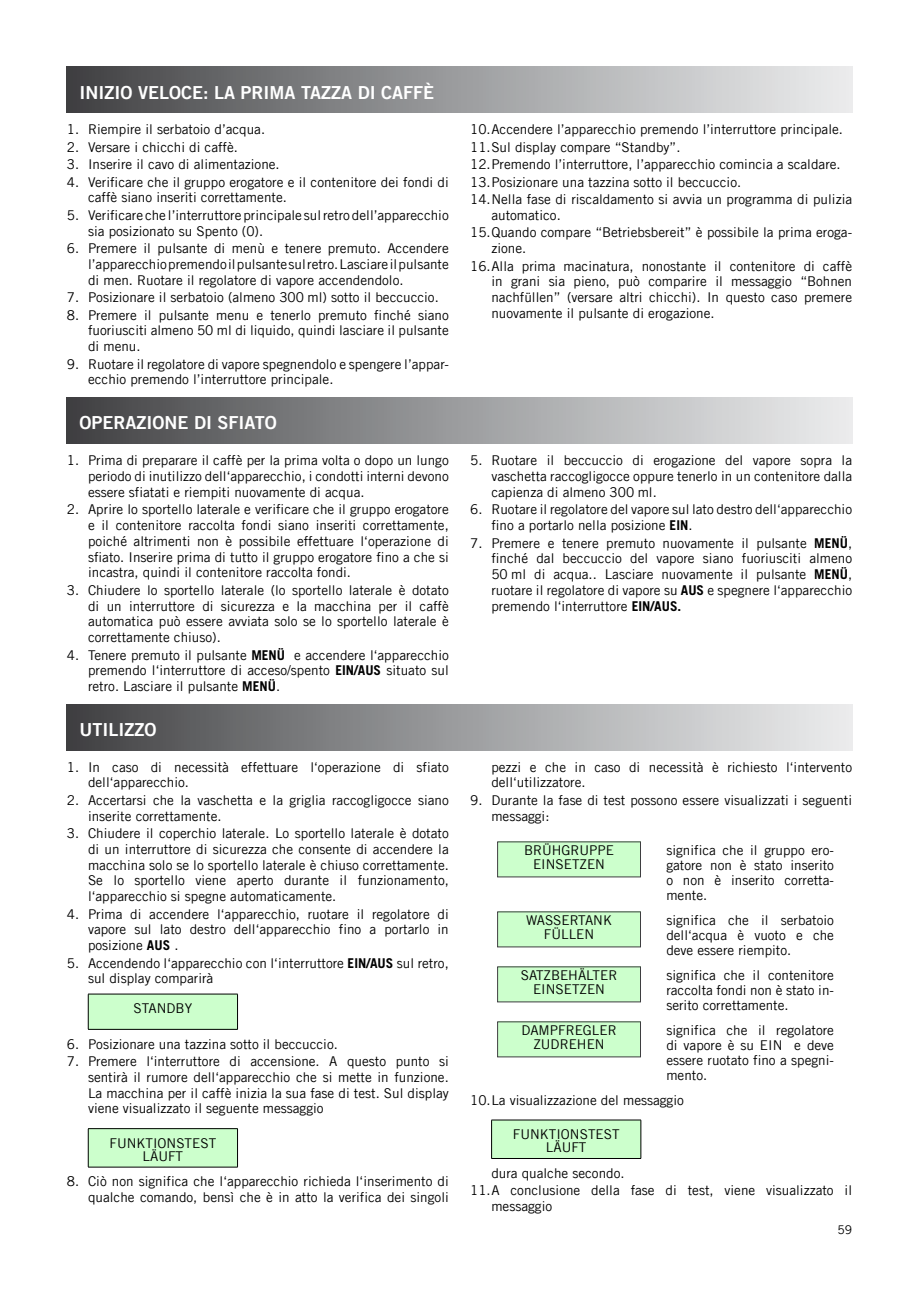
<style>
.page{position:relative;width:919px;height:1289px;background:#fff}
.page>*{position:absolute;margin:0;border:0;box-sizing:border-box;transform-origin:0 0}
.t1{font:18px "Trade Gothic LT Com Bd 2";color:#fff}
.t2{font:13.5px/15.8px "Trade Gothic LT Com";color:#000;text-align:justify}
.t3{font:12px "Trade Gothic LT Com";color:#000}
.s1{font-weight:700}
</style>
<div class="page">
<div style="left:67px;top:67px;width:785px;height:46px;background:linear-gradient(to right,#434446,#f0f1f2)"></div>
<div style="left:67px;top:397px;width:785px;height:46px;background:linear-gradient(to right,#434446,#f0f1f2)"></div>
<div style="left:88px;top:994px;width:149px;height:35px;background:#cfc"></div>
<hr style="left:88px;top:993px;width:150px;height:1px;background:#000">
<hr style="left:88px;top:994px;width:1px;height:35px;background:#000">
<hr style="left:237px;top:994px;width:1px;height:35px;background:#000">
<hr style="left:88px;top:1029px;width:150px;height:1px;background:#000">
<div style="left:88px;top:1128px;width:149px;height:39px;background:#cfc"></div>
<hr style="left:88px;top:1128px;width:150px;height:1px;background:#000">
<hr style="left:88px;top:1128px;width:1px;height:38px;background:#000">
<hr style="left:237px;top:1128px;width:1px;height:38px;background:#000">
<hr style="left:88px;top:1166px;width:150px;height:1px;background:#000">
<div style="left:497px;top:841px;width:143px;height:35px;background:#cfc"></div>
<div style="left:497px;top:911px;width:143px;height:35px;background:#cfc"></div>
<div style="left:497px;top:966px;width:143px;height:35px;background:#cfc"></div>
<div style="left:497px;top:1021px;width:143px;height:35px;background:#cfc"></div>
<div style="left:491px;top:1119px;width:149px;height:39px;background:#cfc"></div>
<hr style="left:491px;top:1119px;width:150px;height:1px;background:#000">
<hr style="left:491px;top:1120px;width:1px;height:38px;background:#000">
<hr style="left:640px;top:1120px;width:1px;height:38px;background:#000">
<hr style="left:491px;top:1158px;width:150px;height:1px;background:#000">
<div style="left:67px;top:704px;width:785px;height:46px;background:linear-gradient(to right,#434446,#f0f1f2)"></div>
<h1 class="t1" style="left:80px;top:81px;width:233px">INIZIO VELOCE: LA PRIMA TAZZA</h1>
<h1 class="t1" style="left:357px;top:81px;width:35px">DI CAFF</h1>
<h1 class="t1" style="left:423px;top:81px;width:12px">È</h1>
<p class="t2" style="left:67px;top:121px;width:200px">1. Riempire il serbatoio d’acqua.</p>
<p class="t2" style="left:67px;top:139px;width:173px">2. Versare i chicchi di caffè.</p>
<p class="t2" style="left:67px;top:156px;width:214px">3. Inserire il cavo di alimentazione.</p>
<p class="t2" style="left:88px;top:174px;width:362px;text-indent:-21px">4. Verificare che il gruppo erogatore e il contenitore dei fondi di caffè siano inseriti correttamente.</p>
<p class="t2" style="left:88px;top:207px;width:362px;text-indent:-21px">5. Verificare che l’interruttore principale sul retro dell’apparecchio sia posizionato su Spento (0).</p>
<p class="t2" style="left:88px;top:240px;width:362px;text-indent:-21px">6. Premere il pulsante di menù e tenere premuto. Accendere l’apparecchio premendo il pulsante sul retro. Lasciare il pulsante di men. Ruotare il regolatore di vapore accendendolo.</p>
<p class="t2" style="left:67px;top:289px;width:373px">7. Posizionare il serbatoio (almeno 300 ml) sotto il beccuccio.</p>
<p class="t2" style="left:88px;top:307px;width:362px;text-indent:-21px">8. Premere il pulsante menu e tenerlo premuto finché siano fuoriusciti almeno 50 ml di liquido, quindi lasciare il pulsante di menu.</p>
<p class="t2" style="left:88px;top:356px;width:362px;text-indent:-21px">9. Ruotare il regolatore di vapore spegnendolo e spengere l’appar&shy;ecchio premendo l’interruttore principale.</p>
<h1 class="t1" style="left:80px;top:411px;width:35px">OPERAZIONE</h1>
<h1 class="t1" style="left:194px;top:411px;width:35px">DI SFIATO</h1>
<p class="t2" style="left:88px;top:452px;width:362px;text-indent:-21px">1. Prima di preparare il caffè per la prima volta o dopo un lungo periodo di inutilizzo dell‘apparecchio, i condotti interni devono essere sfiatati e riempiti nuovamente di acqua.</p>
<p class="t2" style="left:88px;top:501px;width:362px;text-indent:-21px">2. Aprire lo sportello laterale e verificare che il gruppo erogatore e il contenitore raccolta fondi siano inseriti correttamente, poiché altrimenti non è possibile effettuare l‘operazione di sfiato. Inserire prima di tutto il gruppo erogatore fino a che si incastra, quindi il contenitore raccolta fondi.</p>
<p class="t2" style="left:88px;top:582px;width:362px;text-indent:-21px">3. Chiudere lo sportello laterale (lo sportello laterale è dotato di un interruttore di sicurezza e la macchina per il caffè automatica può essere avviata solo se lo sportello laterale è correttamente chiuso).</p>
<p class="t2" style="left:88px;top:646px;width:362px;text-indent:-21px">4. Tenere premuto il pulsante <span class="s1">MENÜ</span> e accendere l‘apparecchio premendo l‘interruttore di acceso/spento <span class="s1">EIN/AUS</span> situato sul retro. Lasciare il pulsante <span class="s1">MENÜ</span>.</p>
<h1 class="t1" style="left:80px;top:718px;width:11px">UTILIZZO</h1>
<p class="t2" style="left:88px;top:758px;width:362px;text-indent:-21px">1. In caso di necessità effettuare l‘operazione di sfiato dell‘apparecchio.</p>
<p class="t2" style="left:88px;top:792px;width:362px;text-indent:-21px">2. Accertarsi che la vaschetta e la griglia raccogligocce siano inserite correttamente.</p>
<p class="t2" style="left:88px;top:825px;width:362px;text-indent:-21px">3. Chiudere il coperchio laterale. Lo sportello laterale è dotato di un interruttore di sicurezza che consente di accendere la macchina solo se lo sportello laterale è chiuso correttamente.<br>Se lo sportello viene aperto durante il funzionamento, l‘apparecchio si spegne automaticamente.</p>
<p class="t2" style="left:88px;top:905px;width:362px;text-indent:-21px">4. Prima di accendere l‘apparecchio, ruotare il regolatore di vapore sul lato destro dell‘apparecchio fino a portarlo in posizione <span class="s1">AUS</span> .</p>
<p class="t2" style="left:88px;top:954px;width:362px;text-indent:-21px">5. Accendendo l‘apparecchio con l‘interruttore <span class="s1">EIN/AUS</span> sul retro, sul display comparirà</p>
<p class="t2" style="left:134px;top:1000px;width:18px">Standb</p>
<p class="t2" style="left:185px;top:1000px;width:9px">y</p>
<p class="t2" style="left:67px;top:1035px;width:272px">6. Posizionare una tazzina sotto il beccuccio.</p>
<p class="t2" style="left:88px;top:1053px;width:362px;text-indent:-21px">7. Premere l‘interruttore di accensione. A questo punto si sentirà il rumore dell‘apparecchio che si mette in funzione.<br>La macchina per il caffè inizia la sua fase di test. Sul display viene visualizzato il seguente messaggio</p>
<p class="t2" style="left:110px;top:1134px;width:17px">Funktionstest</p>
<p class="t2" style="left:143px;top:1148px;width:25px">Läuft</p>
<p class="t2" style="left:67px;top:1173px;width:383px;text-align:right">8. Ciò non significa che l‘apparecchio richieda l‘inserimento di qualche comando, bensì che è in atto la verifica dei singoli</p>
<p class="t2" style="left:470px;top:121px;width:383px;line-height:17.4px;text-align:left">10.Accendere l’apparecchio premendo l’interruttore principale.<br>11.Sul display compare “Standby”.<br>12.Premendo l’interruttore, l’apparecchio comincia a scaldare.<br>13.Posizionare una tazzina sotto il beccuccio.<br>14.Nella fase di riscaldamento si avvia un programma di pulizia</p>
<p class="t2" style="left:470px;top:206px;width:383px;line-height:17.4px;text-indent:21px">automatico.<br>15.Quando compare “Betriebsbereit” è possibile la prima eroga-</p>
<p class="t2" style="left:470px;top:239px;width:383px;line-height:17.4px;text-indent:21px">zione.<br>16.Alla prima macinatura, nonostante il contenitore di caffè</p>
<p class="t2" style="left:491px;top:273px;width:362px">in grani sia pieno, può comparire il messaggio “Bohnen nachfüllen” (versare altri chicchi). In questo caso premere nuovamente il pulsante di erogazione.</p>
<p class="t2" style="left:491px;top:452px;width:362px;text-indent:-21px">5. Ruotare il beccuccio di erogazione del vapore sopra la vaschetta raccogligocce oppure tenerlo in un contenitore dalla capienza di almeno 300 ml.</p>
<p class="t2" style="left:491px;top:501px;width:362px;text-indent:-21px">6. Ruotare il regolatore del vapore sul lato destro dell‘apparecchio fino a portarlo nella posizione <span class="s1">EIN</span>.</p>
<p class="t2" style="left:491px;top:534px;width:362px;text-indent:-21px">7. Premere e tenere premuto nuovamente il pulsante <span class="s1">MENÜ</span>, finché dal beccuccio del vapore siano fuoriusciti almeno 50 ml di acqua.. Lasciare nuovamente il pulsante <span class="s1">MENÜ</span>, ruotare il regolatore di vapore su <span class="s1">AUS</span> e spegnere l‘apparecchio premendo l‘interruttore <span class="s1">EIN/AUS.</span></p>
<p class="t2" style="left:491px;top:758px;width:362px">pezzi e che in caso di necessità è richiesto l‘intervento dell‘utilizzatore.</p>
<p class="t2" style="left:491px;top:791px;width:362px;text-indent:-21px">9. Durante la fase di test possono essere visualizzati i seguenti messaggi:</p>
<p class="t2" style="left:524px;top:843px;width:19px;line-height:13.5px;text-align:center">Brühgruppe einsetzen</p>
<p class="t2" style="left:666px;top:842px;width:169px;line-height:15px">significa che il gruppo ero&shy;gatore non è stato inserito o non è inserito corretta&shy;mente.</p>
<p class="t2" style="left:544px;top:913px;width:9px;line-height:13.5px;text-indent:-18px">Wassertank füllen</p>
<p class="t2" style="left:666px;top:912px;width:169px;line-height:15px">significa che il serbatoio dell‘acqua è vuoto e che deve essere riempito.</p>
<p class="t2" style="left:520px;top:967px;width:18px">Satzbeh</p>
<p class="t2" style="left:578px;top:967px;width:17px">älter</p>
<p class="t2" style="left:533px;top:980px;width:9px">einsetzen</p>
<p class="t2" style="left:666px;top:967px;width:169px;line-height:15px">significa che il contenitore raccolta fondi non è stato in&shy;serito correttamente.</p>
<p class="t2" style="left:533px;top:1023px;width:18px;line-height:13.5px;text-indent:-12px">Dampfregler<br>Zudrehen</p>
<p class="t2" style="left:666px;top:1022px;width:169px;line-height:15px">significa che il regolatore di vapore è su EIN e deve essere ruotato fino a spegni&shy;mento.</p>
<p class="t2" style="left:470px;top:1091px;width:215px">10.La visualizzazione del messaggio</p>
<p class="t2" style="left:513px;top:1126px;width:17px">Funktionstest</p>
<p class="t2" style="left:491px;top:1134px;width:135px;line-height:25.2px;text-align:center">läuft<br>dura qualche secondo.</p>
<p class="t2" style="left:491px;top:1182px;width:362px;text-indent:-21px">11.A conclusione della fase di test, viene visualizzato il messaggio</p>
<p class="t3" style="left:837px;top:1222px;width:16px">59</p>
</div>
